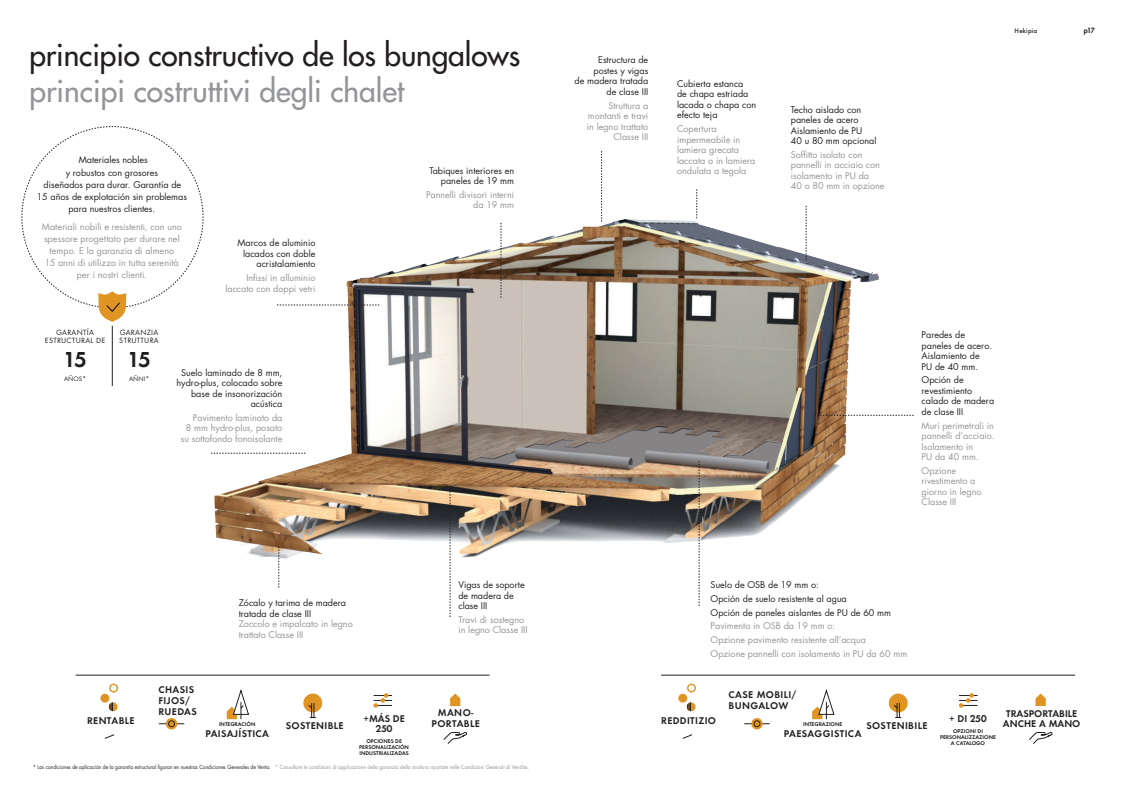
<style>
.page{position:relative;width:1134px;height:794px;background:#fff}
.page>*{position:absolute;margin:0;border:0;box-sizing:border-box;transform-origin:0 0}
.t1{font:500 30px "Futura Std";letter-spacing:-.005em;color:#231f20}
.t2{font:500 30px "Futura Std";color:#939598}
.t3{font:20px "Futura ND Demibold";color:#231f20}
.t4{font:9px/10.5px "Futura Std";color:#939598}
.t5{font:9px/10.5px "Futura Std";color:#231f20}
.t6{font:9px/10.8px "Futura ND Demibold";letter-spacing:.04em;color:#231f20}
.t7{font:9px/10.8px "Futura ND Demibold";color:#231f20;text-align:center}
.t8{font:7px/8.4px "Futura ND Book";letter-spacing:.04em;color:#231f20;text-align:center}
.t9{font:7px "Futura T Medium";letter-spacing:.03em;color:#231f20}
.t10{font:800 7px "Futura Std";color:#231f20}
.t11{font:6px "Futura ND Book";color:#231f20}
.t12{font:5.5px "Futura Std";color:#939598;scale:.89 1}
.t13{font:5px/6px "Futura ND Demibold";color:#231f20;text-align:center}
.s1{color:#231f20}
</style>
<div class="page">
<hr style="left:661px;top:675px;width:414px;height:1px;background:#231f20">
<svg style="left:1035px;top:693px;width:11px;height:13px"></svg>
<svg style="left:1029px;top:731px;width:24px;height:13px"></svg>
<svg style="left:812px;top:689px;width:23px;height:31px"></svg>
<svg style="left:744px;top:723px;width:26px;height:1px"></svg>
<svg style="left:751px;top:718px;width:12px;height:11px"></svg>
<div style="left:754px;top:720px;width:6px;height:7px;border:1px solid #231f20;border-radius:50%"></div>
<div style="left:889px;top:693px;width:19px;height:19px;background:#df9423;border-radius:50%"></div>
<svg style="left:893px;top:703px;width:9px;height:15px"></svg>
<svg style="left:959px;top:693px;width:18px;height:14px"></svg>
<svg style="left:682px;top:734px;width:11px;height:5px"></svg>
<svg style="left:687px;top:683px;width:9px;height:9px"></svg>
<svg style="left:688px;top:685px;width:6px;height:6px"></svg>
<div style="left:678px;top:693px;width:9px;height:9px;background:#df9423;border-radius:50%"></div>
<div style="left:687px;top:702px;width:8px;height:9px;background:#df9423;border-radius:50%"></div>
<svg style="left:687px;top:702px;width:4px;height:9px"></svg>
<img style="left:203px;top:179px;width:690px;height:410px">
<svg style="left:696px;top:189px;width:1px;height:29px"></svg>
<svg style="left:699px;top:461px;width:1px;height:145px"></svg>
<svg style="left:601px;top:151px;width:1px;height:71px"></svg>
<svg style="left:450px;top:491px;width:1px;height:126px"></svg>
<svg style="left:806px;top:206px;width:1px;height:54px"></svg>
<svg style="left:814px;top:415px;width:100px;height:1px"></svg>
<svg style="left:277px;top:305px;width:102px;height:1px"></svg>
<svg style="left:211px;top:453px;width:94px;height:1px"></svg>
<svg style="left:279px;top:546px;width:1px;height:41px"></svg>
<svg style="left:501px;top:223px;width:1px;height:75px"></svg>
<svg style="left:22px;top:126px;width:181px;height:196px"></svg>
<hr style="left:76px;top:675px;width:414px;height:1px;background:#231f20">
<svg style="left:104px;top:734px;width:11px;height:5px"></svg>
<svg style="left:109px;top:683px;width:9px;height:9px"></svg>
<svg style="left:111px;top:685px;width:6px;height:6px"></svg>
<div style="left:100px;top:693px;width:9px;height:9px;background:#df9423;border-radius:50%"></div>
<div style="left:109px;top:702px;width:9px;height:9px;background:#df9423;border-radius:50%"></div>
<svg style="left:109px;top:702px;width:4px;height:9px"></svg>
<svg style="left:450px;top:693px;width:10px;height:13px"></svg>
<svg style="left:443px;top:731px;width:25px;height:13px"></svg>
<svg style="left:227px;top:689px;width:22px;height:31px"></svg>
<svg style="left:159px;top:723px;width:25px;height:1px"></svg>
<svg style="left:166px;top:718px;width:11px;height:11px"></svg>
<div style="left:168px;top:720px;width:7px;height:7px;border:1px solid #231f20;border-radius:50%"></div>
<div style="left:303px;top:693px;width:19px;height:19px;background:#df9423;border-radius:50%"></div>
<svg style="left:308px;top:703px;width:8px;height:15px"></svg>
<svg style="left:373px;top:693px;width:19px;height:14px"></svg>
<hr style="left:112px;top:326px;width:1px;height:60px;background:#231f20">
<h1 class="t1" style="left:29px;top:37px;width:492px">principio constructivo de los bungalows</h1>
<h1 class="t2" style="left:29px;top:73px;width:377px">principi costruttivi degli chalet</h1>
<p class="t5" style="left:37px;top:154px;width:152px;line-height:12.1px;text-align:center">Materiales nobles<br>y robustos con grosores<br>diseñados para durar. Garantía de<br>15 años de explotación sin problemas para nuestros clientes.</p>
<p class="t4" style="left:42px;top:220px;width:142px;line-height:12.1px;text-align:center">Materiali nobili e resistenti, con uno spessore progettato per durare nel tempo. E la garanzia di almeno<br>15 anni di utilizzo in tutta serenità per i nostri clienti.</p>
<p class="t5" style="left:238px;top:238px;width:79px;text-align:right">Marcos de aluminio lacados con doble acristalamiento</p>
<p class="t4" style="left:225px;top:273px;width:91px;text-align:right">Infissi in alluminio laccato con doppi vetri</p>
<p class="t8" style="left:45px;top:328px;width:62px">GARANTÍA<br>ESTRUCTURAL DE</p>
<h2 class="t3" style="left:63px;top:346px;width:25px">15</h2>
<p class="t11" style="left:64px;top:375px;width:24px">AÑOS*</p>
<p class="t8" style="left:119px;top:328px;width:41px;text-align:left">GARANZIA<br>STRUTTURA</p>
<h2 class="t3" style="left:127px;top:346px;width:25px">15</h2>
<p class="t11" style="left:129px;top:375px;width:22px">AÑNI*</p>
<p class="t5" style="left:177px;top:367px;width:107px;text-align:right">Suelo laminado de 8 mm, hydro-plus, colocado sobre base de insonorización acústica</p>
<p class="t4" style="left:181px;top:412px;width:103px;text-align:right">Pavimento laminato da<br>8 mm hydro-plus, posato su sottofondo fonoisolante</p>
<p class="t5" style="left:429px;top:165px;width:86px;text-align:right">Tabiques interiores en paneles de 19 mm</p>
<p class="t4" style="left:426px;top:189px;width:90px;text-align:right">Pannelli divisori interni da 19 mm</p>
<p class="t6" style="left:87px;top:715px;width:49px">RENTABLE</p>
<p class="t5" style="left:239px;top:598px;width:109px">Zócalo y tarima de madera tratada de clase III</p>
<p class="t4" style="left:239px;top:619px;width:116px">Zoccolo e impalcato in legno trattato Classe III</p>
<p class="t6" style="left:158px;top:684px;width:40px">CHASIS<br>FIJOS/<br>RUEDAS</p>
<p class="t13" style="left:219px;top:721px;width:38px">INTEGRACIÓN</p>
<p class="t6" style="left:205px;top:728px;width:65px">PAISAJÍSTICA</p>
<p class="t6" style="left:286px;top:720px;width:59px">SOSTENIBLE</p>
<p class="t6" style="left:363px;top:712px;width:43px;text-align:center">+MÁS DE<br>250</p>
<p class="t13" style="left:359px;top:738px;width:51px">OPCIONES DE<br>PERSONALIZACIÓN<br>INDUSTRIALIZADAS</p>
<p class="t5" style="left:458px;top:579px;width:68px">Vigas de soporte de madera de clase III</p>
<p class="t4" style="left:458px;top:614px;width:71px">Travi di sostegno in legno Classe III</p>
<p class="t6" style="left:432px;top:707px;width:50px;text-align:center">MANO-<br>PORTABLE</p>
<p class="t12" style="left:33px;top:763px;width:559px"><span class="s1">* Las condiciones de aplicación de la garantía estructural figuran en nuestras Condiciones Generales de Venta.</span> * Consultare le condizioni di applicazione della garanzia della struttura riportate nelle Condizioni Generali di Vendita.</p>
<p class="t5" style="left:575px;top:55px;width:75px;text-align:right">Estructura de postes y vigas<br>de madera tratada de clase III</p>
<p class="t4" style="left:587px;top:100px;width:63px;text-align:right">Struttura a montanti e travi in legno trattato<br>Classe III</p>
<p class="t5" style="left:677px;top:78px;width:81px">Cubierta estanca<br>de chapa estriada lacada o chapa con efecto teja</p>
<p class="t4" style="left:677px;top:124px;width:80px">Copertura impermeabile in lamiera grecata laccata o in lamiera ondulata a tegola</p>
<p class="t5" style="left:791px;top:104px;width:87px">Techo aislado con paneles de acero<br>Aislamiento de PU<br>40 u 80 mm opcional</p>
<p class="t4" style="left:791px;top:149px;width:95px">Soffitto isolato con pannelli in acciaio con isolamento in PU da<br>40 o 80 mm in opzione</p>
<p class="t9" style="left:1014px;top:26px;width:24px">Hekipia</p>
<p class="t10" style="left:1084px;top:26px;width:13px">p17</p>
<p class="t5" style="left:922px;top:329px;width:72px">Paredes de paneles de acero.<br>Aislamiento de<br>PU de 40 mm.</p>
<p class="t5" style="left:922px;top:375px;width:74px">Opción de revestimiento calado de madera de clase III</p>
<p class="t4" style="left:922px;top:420px;width:75px">Muri perimetrali in pannelli d’acciaio.<br>Isolamento in<br>PU da 40 mm.</p>
<p class="t4" style="left:922px;top:465px;width:61px">Opzione rivestimento a giorno in legno<br>Classe III</p>
<p class="t5" style="left:711px;top:578px;width:182px;line-height:13.8px">Suelo de OSB de 19 mm o:<br>Opción de suelo resistente al agua<br>Opción de paneles aislantes de PU de 60 mm</p>
<p class="t4" style="left:711px;top:619px;width:198px;line-height:13.8px">Pavimento in OSB da 19 mm o:<br>Opzione pavimento resistente all’acqua<br>Opzione pannelli con isolamento in PU da 60 mm</p>
<p class="t6" style="left:661px;top:715px;width:56px">REDDITIZIO</p>
<p class="t6" style="left:729px;top:689px;width:69px">CASE MOBILI/<br>BUNGALOW</p>
<p class="t6" style="left:866px;top:720px;width:63px">SOSTENIBILE</p>
<p class="t13" style="left:803px;top:721px;width:41px">INTEGRAZIONE</p>
<p class="t6" style="left:784px;top:728px;width:79px">PAESAGGISTICA</p>
<p class="t7" style="left:1003px;top:708px;width:79px">TRASPORTABILE<br>ANCHE A MANO</p>
<p class="t6" style="left:949px;top:712px;width:39px">+ DI 250</p>
<p class="t13" style="left:940px;top:727px;width:57px">OPZIONI DI<br>PERSONALIZZAZIONE<br>A CATALOGO</p>
</div>
